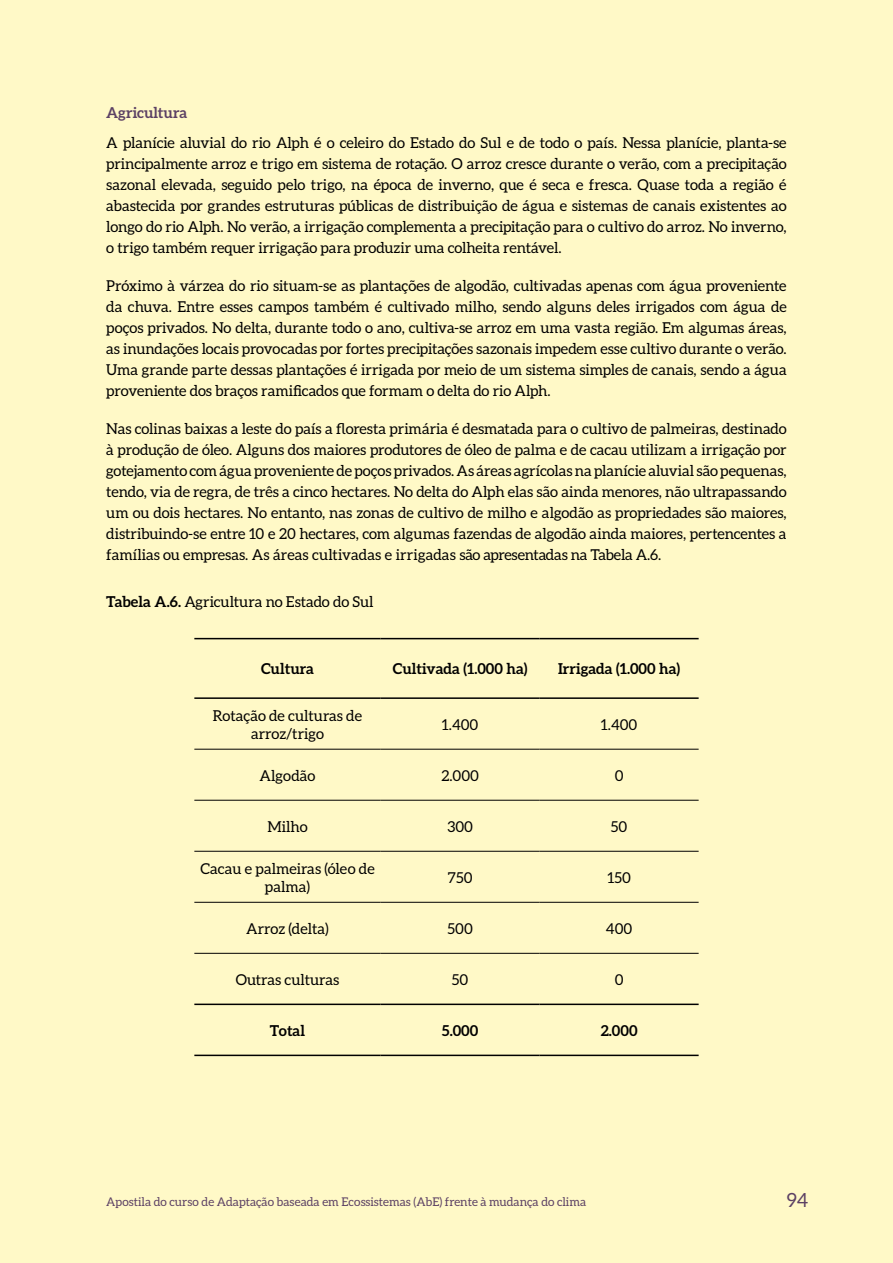
<style>
.page{position:relative;width:893px;height:1263px;background:#fff9c7}
.page>*{position:absolute;margin:0;border:0;box-sizing:border-box;transform-origin:0 0}
.t1{font:19.5px "Aleo";color:#5c4164}
.t2{font:15px/21px "Aleo";color:#000;text-align:justify}
.t3{font:700 15px "Aleo";color:#000}
.t4{font:700 15px "Aleo";color:#5c4164}
.t5{font:12px "Aleo";color:#5c4164}
.s1{font-weight:700}
</style>
<div class="page">
<hr style="left:194px;top:749px;width:187px;height:1px;background:#000">
<hr style="left:381px;top:749px;width:159px;height:1px;background:#000">
<hr style="left:540px;top:749px;width:159px;height:1px;background:#000">
<hr style="left:194px;top:800px;width:187px;height:1px;background:#000">
<hr style="left:381px;top:800px;width:159px;height:1px;background:#000">
<hr style="left:540px;top:800px;width:159px;height:1px;background:#000">
<hr style="left:194px;top:851px;width:187px;height:1px;background:#000">
<hr style="left:381px;top:851px;width:159px;height:1px;background:#000">
<hr style="left:540px;top:851px;width:159px;height:1px;background:#000">
<hr style="left:194px;top:902px;width:187px;height:1px;background:#000">
<hr style="left:381px;top:902px;width:159px;height:1px;background:#000">
<hr style="left:540px;top:902px;width:159px;height:1px;background:#000">
<hr style="left:194px;top:953px;width:187px;height:1px;background:#000">
<hr style="left:381px;top:953px;width:159px;height:1px;background:#000">
<hr style="left:540px;top:953px;width:159px;height:1px;background:#000">
<hr style="left:194px;top:1003px;width:187px;height:2px;background:#000">
<hr style="left:381px;top:1003px;width:159px;height:2px;background:#000">
<hr style="left:540px;top:1003px;width:159px;height:2px;background:#000">
<hr style="left:194px;top:1054px;width:187px;height:2px;background:#000">
<hr style="left:381px;top:1054px;width:159px;height:2px;background:#000">
<hr style="left:540px;top:1054px;width:159px;height:2px;background:#000">
<hr style="left:194px;top:638px;width:187px;height:1px;background:#000">
<hr style="left:381px;top:638px;width:159px;height:1px;background:#000">
<hr style="left:540px;top:638px;width:159px;height:1px;background:#000">
<hr style="left:194px;top:697px;width:187px;height:2px;background:#000">
<hr style="left:381px;top:697px;width:159px;height:2px;background:#000">
<hr style="left:540px;top:697px;width:159px;height:2px;background:#000">
<p class="t4" style="left:106px;top:104px;width:82px">Agricultura</p>
<p class="t2" style="left:106px;top:133px;width:682px">A planície aluvial do rio Alph é o celeiro do Estado do Sul e de todo o país. Nessa planície, planta-se principalmente arroz e trigo em sistema de rotação. O arroz cresce durante o verão, com a precipitação sazonal elevada, seguido pelo trigo, na época de inverno, que é seca e fresca. Quase toda a região é abastecida por grandes estruturas públicas de distribuição de água e sistemas de canais existentes ao longo do rio Alph. No verão, a irrigação complementa a precipitação para o cultivo do arroz. No inverno, o trigo também requer irrigação para produzir uma colheita rentável.</p>
<p class="t2" style="left:106px;top:276px;width:682px">Próximo à várzea do rio situam-se as plantações de algodão, cultivadas apenas com água proveniente da chuva. Entre esses campos também é cultivado milho, sendo alguns deles irrigados com água de poços privados. No delta, durante todo o ano, cultiva-se arroz em uma vasta região. Em algumas áreas, as inundações locais provocadas por fortes precipitações sazonais impedem esse cultivo durante o verão.<br>Uma grande parte dessas plantações é irrigada por meio de um sistema simples de canais, sendo a água proveniente dos braços ramificados que formam o delta do rio Alph.</p>
<p class="t2" style="left:106px;top:419px;width:682px">Nas colinas baixas a leste do país a floresta primária é desmatada para o cultivo de palmeiras, destinado à produção de óleo. Alguns dos maiores produtores de óleo de palma e de cacau utilizam a irrigação por gotejamento com água proveniente de poços privados. As áreas agrícolas na planície aluvial são pequenas, tendo, via de regra, de três a cinco hectares. No delta do Alph elas são ainda menores, não ultrapassando um ou dois hectares. No entanto, nas zonas de cultivo de milho e algodão as propriedades são maiores, distribuindo-se entre 10 e 20 hectares, com algumas fazendas de algodão ainda maiores, pertencentes a famílias ou empresas. As áreas cultivadas e irrigadas são apresentadas na Tabela A.6.</p>
<p class="t2" style="left:106px;top:592px;width:269px"><span class="s1">Tabela A.6.</span> Agricultura no Estado do Sul</p>
<p class="t3" style="left:261px;top:660px;width:54px">Cultura</p>
<p class="t3" style="left:393px;top:660px;width:136px">Cultivada (1.000 ha)</p>
<p class="t3" style="left:558px;top:660px;width:124px">Irrigada (1.000 ha)</p>
<p class="t2" style="left:213px;top:707px;width:151px;line-height:18px;text-align:center">Rotação de culturas de arroz/trigo</p>
<p class="t2" style="left:442px;top:714px;width:38px">1.400</p>
<p class="t2" style="left:601px;top:714px;width:38px">1.400</p>
<p class="t2" style="left:260px;top:766px;width:57px">Algodão</p>
<p class="t2" style="left:441px;top:766px;width:39px">2.000</p>
<p class="t2" style="left:615px;top:766px;width:10px">0</p>
<p class="t2" style="left:267px;top:817px;width:42px">Milho</p>
<p class="t2" style="left:447px;top:817px;width:27px">300</p>
<p class="t2" style="left:611px;top:817px;width:18px">50</p>
<p class="t2" style="left:200px;top:860px;width:176px;line-height:18px;text-align:center">Cacau e palmeiras (óleo de palma)</p>
<p class="t2" style="left:448px;top:868px;width:26px">750</p>
<p class="t2" style="left:607px;top:868px;width:25px">150</p>
<p class="t2" style="left:246px;top:919px;width:84px">Arroz (delta)</p>
<p class="t2" style="left:448px;top:919px;width:27px">500</p>
<p class="t2" style="left:606px;top:919px;width:28px">400</p>
<p class="t2" style="left:236px;top:970px;width:105px">Outras culturas</p>
<p class="t2" style="left:452px;top:970px;width:18px">50</p>
<p class="t2" style="left:615px;top:970px;width:10px">0</p>
<p class="t3" style="left:270px;top:1022px;width:37px">Total</p>
<p class="t3" style="left:442px;top:1022px;width:38px">5.000</p>
<p class="t3" style="left:601px;top:1022px;width:38px">2.000</p>
<p class="t5" style="left:106px;top:1194px;width:481px">Apostila do curso de Adaptação baseada em Ecossistemas (AbE) frente à mudança do clima</p>
<h1 class="t1" style="left:787px;top:1189px;width:23px">94</h1>
</div>
